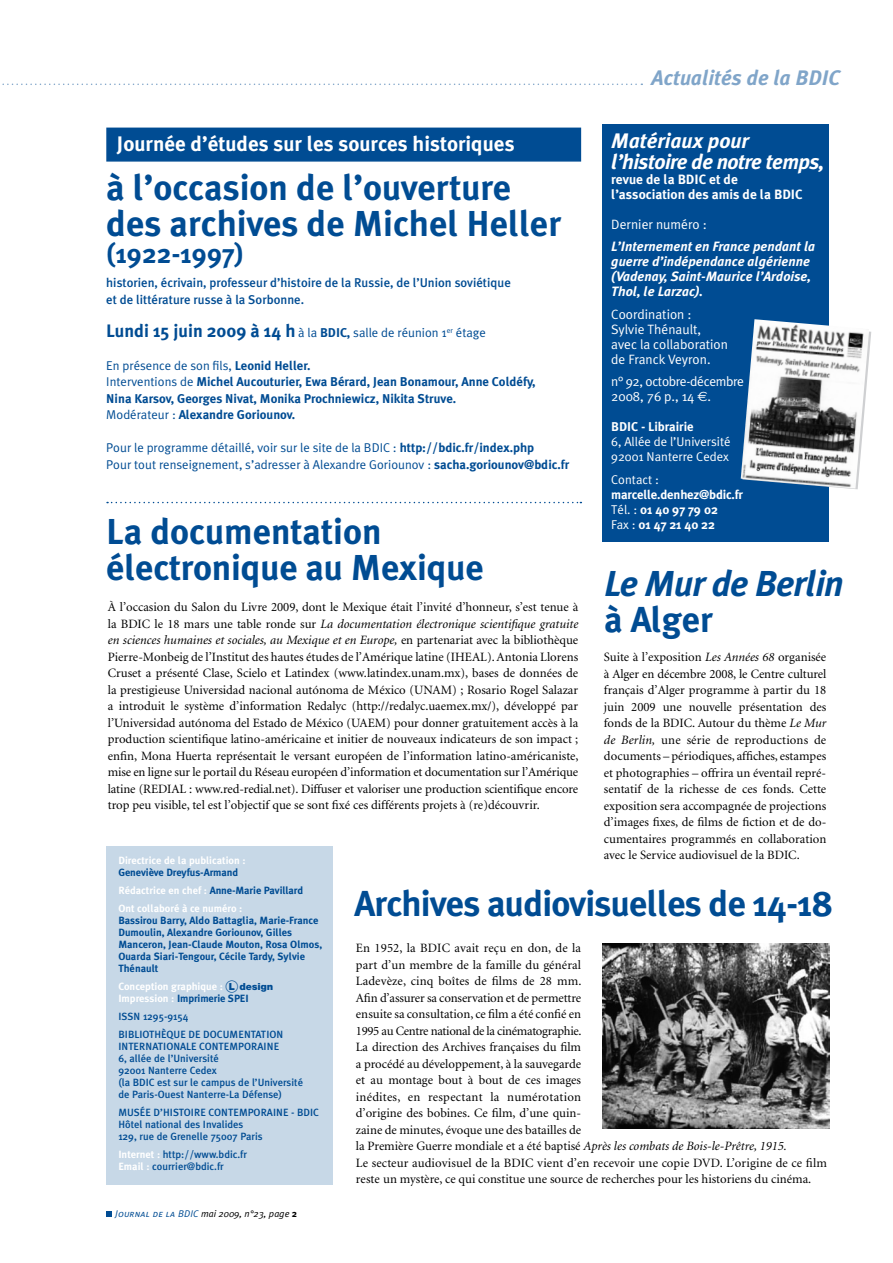
<style>
.page{position:relative;width:893px;height:1263px;background:#fff}
.page>*{position:absolute;margin:0;border:0;box-sizing:border-box;transform-origin:0 0}
.t1{font:700 36px/36px "Meta Plus";color:#004c93}
.t2{font:700 36px "Meta Plus";letter-spacing:-.02em;color:#004c93}
.t3{font:italic 700 36px "Meta Plus";letter-spacing:-.025em;color:#004c93}
.t4{font:700 27px "Meta Plus";color:#004c93}
.t5{font:700 21px "Meta Plus";color:#fff}
.t6{font:italic 700 21px/21px "Meta Plus";letter-spacing:-.025em;color:#fff}
.t7{font:italic 700 21px "Meta Plus";color:#80a5c9}
.t8{font:italic 700 13.5px/15px "Meta Plus";color:#fff}
.t9{font:13.5px/15px "Meta Plus Normal";color:#fff}
.t10{font:700 13.5px/15px "Meta Plus";color:#fff}
.t11{font:13.5px/15px "Meta Plus Normal";letter-spacing:-.025em;color:#fff}
.t12{font:12.75px/16.5px "Minion";color:#000;text-align:justify}
.t13{font:12.75px/16.5px "Meta Plus Normal";color:#004c93}
.t14{font:700 12.75px/16.5px "Meta Plus";color:#004c93}
.t15{font:500 12.75px/16.5px "Meta Plus";color:#004c93}
.t16{font:700 12.75px/15px "Meta Plus";color:#fff}
.t17{font:12.75px/15px "Meta Plus Normal";color:#fff}
.t18{font:500 10.5px/12px "Meta Plus";color:#004c93}
.t19{font:700 10.5px/12px "Meta Plus";color:#004c93}
.t20{font:700 10.5px/12px "Meta Plus";color:#fff}
.t21{font:italic 9.75px "Meta Plus Normal";color:#000}
.s1{font-family:"Euro Sans"}
.s2{font-family:"Meta Plus Normal";font-weight:400}
.s3{font-family:"Meta Plus";font-weight:700;font-size:18px}
.s4{font-family:"Meta Plus";font-weight:700}
.s5{font-style:italic}
.s6{color:#fff}
.s7{font-family:"Lhelve Bl";font-weight:400;font-size:9.75px;color:#004c93}
.s8{color:#004c93}
.s9{font-weight:700;color:#fff}
.s10{font-family:"Meta Plus Normal Caps";color:#004c93}
.s11{font-family:"Meta Plus";font-weight:700;font-style:normal}
</style>
<div class="page">
<svg style="left:106px;top:1212px;width:5px;height:5px"></svg>
<svg style="left:2px;top:84px;width:640px;height:1px"></svg>
<div style="left:106px;top:846px;width:227px;height:339px;background:#c7d8e7"></div>
<div style="left:602px;top:124px;width:227px;height:417px;background:#004c93"></div>
<img style="left:741px;top:319px;width:128px;height:169px">
<svg style="left:107px;top:502px;width:474px;height:1px"></svg>
<div style="left:106px;top:128px;width:475px;height:34px;background:#004c93;border:2px solid #004c93"></div>
<img style="left:602px;top:943px;width:227px;height:186px">
<h3 class="t7" style="left:652px;top:65px;width:190px">Actualités de la BDIC</h3>
<h3 class="t6" style="left:611px;top:130px;width:215px">Matériaux pour l’histoire de notre temps,</h3>
<p class="t10" style="left:611px;top:171px;width:193px">revue de la BDIC et de l’association des amis de la BDIC</p>
<p class="t9" style="left:611px;top:216px;width:97px">Dernier numéro :</p>
<p class="t8" style="left:611px;top:239px;width:205px">L’Internement en France pendant la guerre d’indépendance algérienne (Vadenay, Saint-Maurice l’Ardoise,<br>Thol, le Larzac).</p>
<p class="t9" style="left:611px;top:306px;width:118px">Coordination :<br>Sylvie Thénault, avec la collaboration de Franck Veyron.</p>
<p class="t11" style="left:611px;top:374px;width:134px">n° 92, octobre-décembre<br>2008, 76 p., 14 <span class="s1">€</span>.</p>
<p class="t16" style="left:611px;top:419px;width:84px">BDIC - Librairie</p>
<p class="t17" style="left:611px;top:434px;width:121px">6, Allée de l’Université<br>92001 Nanterre Cedex</p>
<p class="t17" style="left:611px;top:472px;width:49px">Contact :</p>
<p class="t16" style="left:611px;top:487px;width:133px">marcelle.denhez@bdic.fr<br><span class="s2">Tél. :</span> 01 40 97 79 02<br><span class="s2">Fax :</span> 01 47 21 40 22</p>
<h3 class="t5" style="left:117px;top:132px;width:399px">Journée d’études sur les sources historiques</h3>
<h1 class="t1" style="left:106px;top:170px;width:456px">à l’occasion de l’ouverture des archives de Michel Heller</h1>
<h2 class="t4" style="left:106px;top:238px;width:139px">(1922-1997)</h2>
<p class="t15" style="left:106px;top:275px;width:406px">historien, écrivain, professeur d’histoire de la Russie, de l’Union soviétique et de littérature russe à la Sorbonne.</p>
<p class="t13" style="left:106px;top:324px;width:381px"><span class="s3">Lundi 15 juin 2009 à 14 h</span> à la <span class="s4">BDIC,</span> salle de réunion 1<sup>er</sup> étage</p>
<p class="t13" style="left:106px;top:357px;width:206px">En présence de son fils, <span class="s4">Leonid Heller.</span></p>
<p class="t14" style="left:106px;top:374px;width:431px"><span class="s2">Interventions de</span> Michel Aucouturier, Ewa Bérard, Jean Bonamour, Anne Coldéfy,<br>Nina Karsov, Georges Nivat, Monika Prochniewicz, Nikita Struve.<br><span class="s2">Modérateur :</span> Alexandre Goriounov.</p>
<p class="t13" style="left:106px;top:439px;width:464px">Pour le programme détaillé, voir sur le site de la BDIC : <span class="s4">http://bdic.fr/index.php<br></span>Pour tout renseignement, s’adresser à Alexandre Goriounov : <span class="s4">sacha.goriounov@bdic.fr</span></p>
<h1 class="t1" style="left:106px;top:514px;width:379px">La documentation électronique au Mexique</h1>
<h1 class="t3" style="left:604px;top:562px;width:241px">Le Mur de Berlin</h1>
<h1 class="t1" style="left:604px;top:601px;width:110px">à Alger</h1>
<p class="t12" style="left:108px;top:599px;width:472px">À l’occasion du Salon du Livre 2009, dont le Mexique était l’invité d’honneur, s’est tenue à la BDIC le 18 mars une table ronde sur <span class="s5">La documentation électronique scientifique gratuite en sciences humaines et sociales, au Mexique et en Europe,</span> en partenariat avec la bibliothèque Pierre-Monbeig de l’Institut des hautes études de l’Amérique latine (IHEAL). Antonia Llorens Cruset a présenté Clase, Scielo et Latindex (www.latindex.unam.mx), bases de données de la prestigieuse Universidad nacional autónoma de México (UNAM) ; Rosario Rogel Salazar a introduit le système d’information Redalyc (http://redalyc.uaemex.mx/), développé par l’Universidad autónoma del Estado de México (UAEM) pour donner gratuitement accès à la production scientifique latino-américaine et initier de nouveaux indicateurs de son impact ; enfin, Mona Huerta représentait le versant européen de l’information latino-américaniste, mise en ligne sur le portail du Réseau européen d’information et documentation sur l’Amérique latine (REDIAL : www.red-redial.net). Diffuser et valoriser une production scientifique encore trop peu visible, tel est l’objectif que se sont fixé ces différents projets à (re)découvrir.</p>
<p class="t12" style="left:604px;top:649px;width:224px">Suite à l’exposition <span class="s5">Les Années 68</span> organisée à Alger en décembre 2008, le Centre culturel français d’Alger programme à partir du 18 juin 2009 une nouvelle présentation des fonds de la BDIC. Autour du thème <span class="s5">Le Mur de Berlin,</span> une série de reproductions de documents – périodiques, affiches, estampes et photographies – offrira un éventail repré&shy;sentatif de la richesse de ces fonds. Cette exposition sera accompagnée de projections d’images fixes, de films de fiction et de do&shy;cumentaires programmés en collaboration avec le Service audiovisuel de la BDIC.</p>
<p class="t20" style="left:118px;top:854px;width:129px">Directrice de la publication :</p>
<p class="t19" style="left:118px;top:863px;width:186px;line-height:18px">Geneviève Dreyfus-Armand<br><span class="s6">Rédactrice en chef :</span> Anne-Marie Pavillard<br><span class="s6">Ont collaboré à ce numéro :</span></p>
<p class="t19" style="left:118px;top:914px;width:205px">Bassirou Barry, Aldo Battaglia, Marie-France Dumoulin, Alexandre Goriounov, Gilles Manceron, Jean-Claude Mouton, Rosa Olmos, Ouarda Siari-Tengour, Cécile Tardy, Sylvie Thénault</p>
<p class="t20" style="left:118px;top:980px;width:157px">Conception graphique : <span class="s7">¬<br></span>Impression : <span class="s8">Imprimerie SPEI</span></p>
<p class="t18" style="left:118px;top:1007px;width:166px;line-height:18px">ISSN 1295-9154<br>BIBLIOTHÈQUE DE DOCUMENTATION</p>
<p class="t18" style="left:118px;top:1040px;width:186px">INTERNATIONALE CONTEMPORAINE<br>6, allée de l’Université<br>92001 Nanterre Cedex<br>(la BDIC est sur le campus de l’Université de Paris-Ouest Nanterre-La Défense)</p>
<p class="t18" style="left:118px;top:1106px;width:202px">MUSÉE D’HISTOIRE CONTEMPORAINE - BDIC<br>Hôtel national des Invalides<br>129, rue de Grenelle 75007 Paris</p>
<p class="t18" style="left:118px;top:1148px;width:130px"><span class="s9">Internet :</span> http://www.bdic.fr<br><span class="s9">Email :</span> courrier@bdic.fr</p>
<h1 class="t2" style="left:354px;top:882px;width:480px">Archives audiovisuelles de 14-18</h1>
<p class="t12" style="left:356px;top:940px;width:472px;text-align:left">En 1952, la BDIC avait reçu en don, de la<br>part d’un membre de la famille du général<br>Ladevèze, cinq boîtes de films de 28 mm.<br>Afin d’assurer sa conservation et de permettre<br>ensuite sa consultation, ce film a été confié en<br>1995 au Centre national de la cinématographie.<br>La direction des Archives françaises du film<br>a procédé au développement, à la sauvegarde<br>et au montage bout à bout de ces images<br>inédites, en respectant la numérotation<br>d’origine des bobines. Ce film, d’une quin-<br>zaine de minutes, évoque une des batailles de<br>la Première Guerre mondiale et a été baptisé <span class="s5">Après les combats de Bois-le-Prêtre, 1915.<br></span>Le secteur audiovisuel de la BDIC vient d’en recevoir une copie DVD. L’origine de ce film reste un mystère, ce qui constitue une source de recherches pour les historiens du cinéma.</p>
<p class="t21" style="left:115px;top:1208px;width:184px"><span class="s10">Journal de la BDIC</span> mai 2009, n°23, page <span class="s11">2</span></p>
</div>
